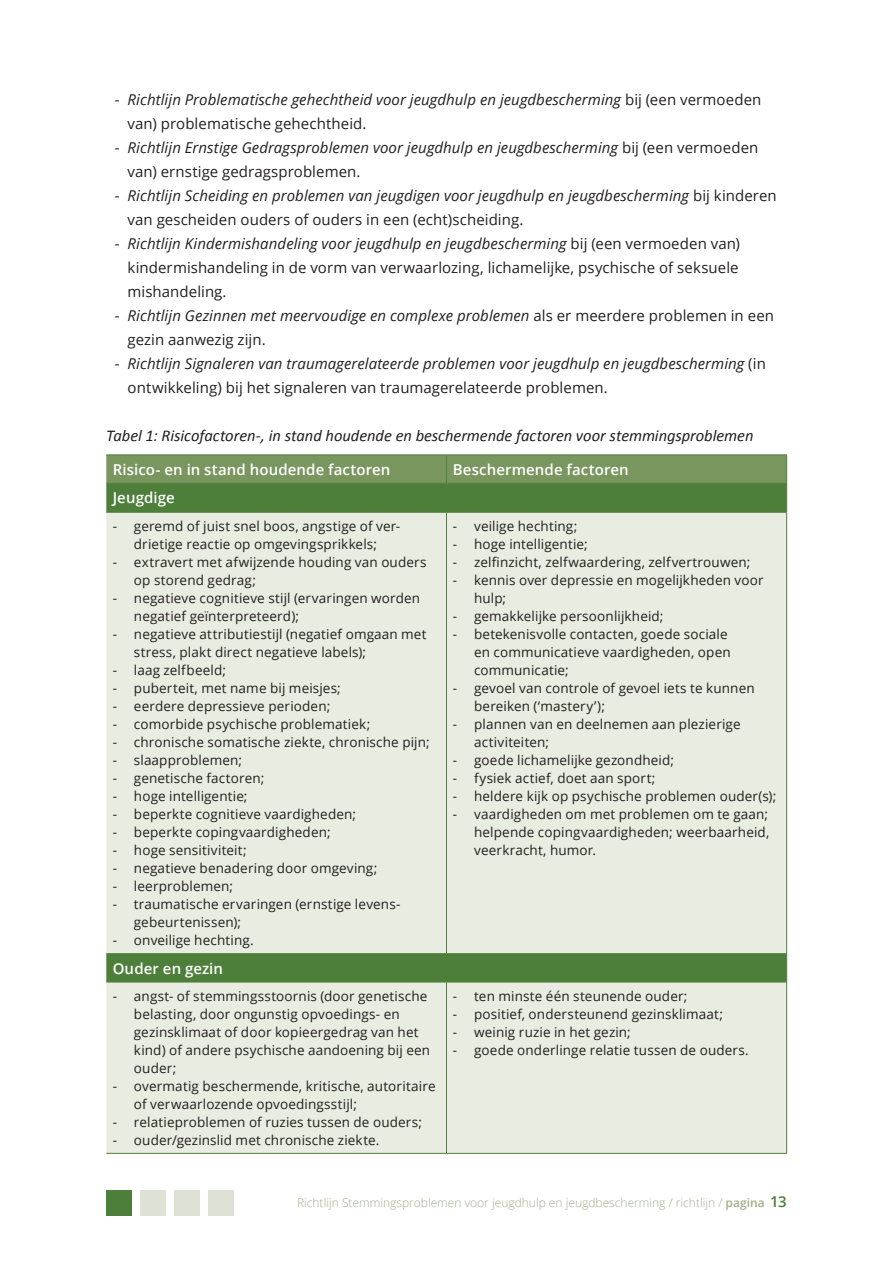
<style>
.page{position:relative;width:893px;height:1263px;background:#fff}
.page>*{position:absolute;margin:0;border:0;box-sizing:border-box;transform-origin:0 0}
.Sub_sub_kopje__Figuu{font:italic 16.5px "Calibri";letter-spacing:-.005em;color:#231f20}
.tekst_plat_-_insprin{font:italic 15px/24px "Open Sans";letter-spacing:.005em;color:#231f20}
.tekst_plat_-_insprin-2{font:15px/24px "Open Sans";letter-spacing:.005em;color:#231f20;text-align:justify}
.Kolomkop_vet_wit{font:600 15px "Open Sans";letter-spacing:.005em;color:#fff}
.Kolommen_platte_teks{font:13.5px/18px "Open Sans";letter-spacing:.01em;color:#231f20}
.t1{font:300 12px "Open Sans";color:#9db188}
.s1{font-style:normal}
.s2{font-style:italic}
.s3{font-weight:600}
.s4{font-weight:600;font-size:15px;color:#4e7f3a}
</style>
<div class="page">
<div style="left:106px;top:1191px;width:26px;height:25px;background:#4e7f3a"></div>
<div style="left:140px;top:1191px;width:26px;height:25px;background:#dde2d4"></div>
<div style="left:174px;top:1191px;width:26px;height:25px;background:#dde2d4"></div>
<div style="left:208px;top:1191px;width:26px;height:25px;background:#dde2d4"></div>
<div style="left:106px;top:513px;width:680px;height:640px;background:#e8ece1"></div>
<hr style="left:106px;top:512px;width:340px;height:1px;background:#4e7f3a">
<hr style="left:446px;top:512px;width:341px;height:1px;background:#4e7f3a">
<hr style="left:106px;top:953px;width:340px;height:1px;background:#4e7f3a">
<hr style="left:446px;top:953px;width:341px;height:1px;background:#4e7f3a">
<hr style="left:106px;top:982px;width:340px;height:1px;background:#4e7f3a">
<hr style="left:446px;top:982px;width:340px;height:1px;background:#4e7f3a">
<hr style="left:106px;top:1153px;width:340px;height:1px;background:#4e7f3a">
<hr style="left:446px;top:1153px;width:341px;height:1px;background:#4e7f3a">
<svg style="left:106px;top:455px;width:681px;height:57px;background:#628a4b"></svg>
<hr style="left:446px;top:512px;width:1px;height:441px;background:#4e7f3a">
<hr style="left:786px;top:512px;width:1px;height:441px;background:#4e7f3a">
<svg style="left:786px;top:954px;width:1px;height:28px"></svg>
<hr style="left:446px;top:982px;width:1px;height:171px;background:#4e7f3a">
<hr style="left:786px;top:982px;width:1px;height:171px;background:#4e7f3a">
<p class="tekst_plat_-_insprin" style="left:128px;top:87px;width:635px;text-indent:-13px"><span class="s1">-</span> Richtlijn Problematische gehechtheid voor jeugdhulp en jeugdbescherming <span class="s1">bij (een vermoeden van) problematische gehechtheid.</span></p>
<p class="tekst_plat_-_insprin" style="left:128px;top:135px;width:632px;text-indent:-13px"><span class="s1">-</span> Richtlijn Ernstige Gedragsproblemen voor jeugdhulp en jeugdbescherming <span class="s1">bij (een vermoeden van) ernstige gedragsproblemen.</span></p>
<p class="tekst_plat_-_insprin" style="left:128px;top:183px;width:651px;text-indent:-13px"><span class="s1">-</span> Richtlijn Scheiding en problemen van jeugdigen voor jeugdhulp en jeugdbescherming <span class="s1">bij kinderen van gescheiden ouders of ouders in een (echt)scheiding.</span></p>
<p class="tekst_plat_-_insprin-2" style="left:128px;top:231px;width:614px;text-indent:-13px">- <span class="s2">Richtlijn Kindermishandeling voor jeugdhulp en jeugdbescherming</span> bij (een vermoeden van) kindermishandeling in de vorm van verwaarlozing, lichamelijke, psychische of seksuele mishandeling.</p>
<p class="tekst_plat_-_insprin" style="left:128px;top:303px;width:648px;text-indent:-13px"><span class="s1">-</span> Richtlijn Gezinnen met meervoudige en complexe problemen <span class="s1">als er meerdere problemen in een gezin aanwezig zijn.</span></p>
<p class="tekst_plat_-_insprin" style="left:128px;top:351px;width:640px;text-indent:-13px"><span class="s1">-</span> Richtlijn Signaleren van traumagerelateerde problemen voor jeugdhulp en jeugdbescherming <span class="s1">(in ontwikkeling) bij het signaleren van traumagerelateerde problemen.</span></p>
<p class="Sub_sub_kopje__Figuu" style="left:106px;top:424px;width:649px">Tabel 1: Risicofactoren-, in stand houdende en beschermende factoren voor stemmingsproblemen</p>
<p class="Kolomkop_vet_wit" style="left:113px;top:459px;width:279px">Risico- en in stand houdende factoren</p>
<p class="Kolomkop_vet_wit" style="left:453px;top:459px;width:177px">Beschermende factoren</p>
<p class="Kolomkop_vet_wit" style="left:113px;top:487px;width:64px">Jeugdige</p>
<p class="Kolommen_platte_teks" style="left:113px;top:517px;width:289px;text-align:center">- geremd of juist snel boos, angstige of ver&shy;drietige reactie op omgevingsprikkels;</p>
<p class="Kolommen_platte_teks" style="left:134px;top:553px;width:294px;text-indent:-21px">- extravert met afwijzende houding van ouders op storend gedrag;</p>
<p class="Kolommen_platte_teks" style="left:134px;top:589px;width:288px;text-indent:-21px">- negatieve cognitieve stijl (ervaringen worden negatief geïnterpreteerd);</p>
<p class="Kolommen_platte_teks" style="left:134px;top:625px;width:294px;text-indent:-21px">- negatieve attributiestijl (negatief omgaan met stress, plakt direct negatieve labels);</p>
<p class="Kolommen_platte_teks" style="left:113px;top:661px;width:115px">- laag zelfbeeld;</p>
<p class="Kolommen_platte_teks" style="left:113px;top:679px;width:230px">- puberteit, met name bij meisjes;</p>
<p class="Kolommen_platte_teks" style="left:113px;top:697px;width:219px">- eerdere depressieve perioden;</p>
<p class="Kolommen_platte_teks" style="left:113px;top:715px;width:259px">- comorbide psychische problematiek;</p>
<p class="Kolommen_platte_teks" style="left:113px;top:733px;width:319px">- chronische somatische ziekte, chronische pijn;</p>
<p class="Kolommen_platte_teks" style="left:113px;top:751px;width:131px">- slaapproblemen;</p>
<p class="Kolommen_platte_teks" style="left:113px;top:769px;width:153px">- genetische factoren;</p>
<p class="Kolommen_platte_teks" style="left:113px;top:787px;width:136px">- hoge intelligentie;</p>
<p class="Kolommen_platte_teks" style="left:113px;top:805px;width:245px">- beperkte cognitieve vaardigheden;</p>
<p class="Kolommen_platte_teks" style="left:113px;top:823px;width:219px">- beperkte copingvaardigheden;</p>
<p class="Kolommen_platte_teks" style="left:113px;top:841px;width:136px">- hoge sensitiviteit;</p>
<p class="Kolommen_platte_teks" style="left:113px;top:859px;width:266px">- negatieve benadering door omgeving;</p>
<p class="Kolommen_platte_teks" style="left:113px;top:877px;width:122px">- leerproblemen;</p>
<p class="Kolommen_platte_teks" style="left:134px;top:895px;width:268px;text-indent:-21px">- traumatische ervaringen (ernstige levens&shy;gebeurtenissen);</p>
<p class="Kolommen_platte_teks" style="left:113px;top:931px;width:142px">- onveilige hechting.</p>
<p class="Kolommen_platte_teks" style="left:453px;top:517px;width:126px">- veilige hechting;</p>
<p class="Kolommen_platte_teks" style="left:453px;top:535px;width:136px">- hoge intelligentie;</p>
<p class="Kolommen_platte_teks" style="left:453px;top:553px;width:299px">- zelfinzicht, zelfwaardering, zelfvertrouwen;</p>
<p class="Kolommen_platte_teks" style="left:474px;top:571px;width:291px;text-indent:-21px">- kennis over depressie en mogelijkheden voor hulp;</p>
<p class="Kolommen_platte_teks" style="left:453px;top:607px;width:212px">- gemakkelijke persoonlijkheid;</p>
<p class="Kolommen_platte_teks" style="left:474px;top:625px;width:258px;text-indent:-21px">- betekenisvolle contacten, goede sociale en communicatieve vaardigheden, open communicatie;</p>
<p class="Kolommen_platte_teks" style="left:474px;top:679px;width:282px;text-indent:-21px">- gevoel van controle of gevoel iets te kunnen bereiken (‘mastery’);</p>
<p class="Kolommen_platte_teks" style="left:474px;top:715px;width:268px;text-indent:-21px">- plannen van en deelnemen aan plezierige activiteiten;</p>
<p class="Kolommen_platte_teks" style="left:453px;top:751px;width:223px">- goede lichamelijke gezondheid;</p>
<p class="Kolommen_platte_teks" style="left:453px;top:769px;width:204px">- fysiek actief, doet aan sport;</p>
<p class="Kolommen_platte_teks" style="left:453px;top:787px;width:325px">- heldere kijk op psychische problemen ouder(s);</p>
<p class="Kolommen_platte_teks" style="left:474px;top:805px;width:297px;text-align:justify;text-indent:-21px">- vaardigheden om met problemen om te gaan; helpende copingvaardigheden; weerbaarheid, veerkracht, humor.</p>
<p class="Kolomkop_vet_wit" style="left:113px;top:958px;width:112px">Ouder en gezin</p>
<p class="Kolommen_platte_teks" style="left:134px;top:987px;width:298px;text-indent:-21px">- angst- of stemmingsstoornis (door genetische belasting, door ongunstig opvoedings- en gezinsklimaat of door kopieergedrag van het kind) of andere psychische aandoening bij een ouder;</p>
<p class="Kolommen_platte_teks" style="left:134px;top:1077px;width:303px;text-indent:-21px">- overmatig beschermende, kritische, autoritaire of verwaarlozende opvoedingsstijl;</p>
<p class="Kolommen_platte_teks" style="left:113px;top:1113px;width:311px">- relatieproblemen of ruzies tussen de ouders;</p>
<p class="Kolommen_platte_teks" style="left:113px;top:1131px;width:268px">- ouder/gezinslid met chronische ziekte.</p>
<p class="Kolommen_platte_teks" style="left:453px;top:987px;width:236px">- ten minste één steunende ouder;</p>
<p class="Kolommen_platte_teks" style="left:453px;top:1005px;width:272px">- positief, ondersteunend gezinsklimaat;</p>
<p class="Kolommen_platte_teks" style="left:453px;top:1023px;width:180px">- weinig ruzie in het gezin;</p>
<p class="Kolommen_platte_teks" style="left:453px;top:1041px;width:297px">- goede onderlinge relatie tussen de ouders.</p>
<p class="t1" style="left:297px;top:1194px;width:491px">Richtlijn Stemmingsproblemen voor jeugdhulp en jeugdbescherming / richtlijn / <span class="s3">pagina</span> <span class="s4">13</span></p>
</div>
